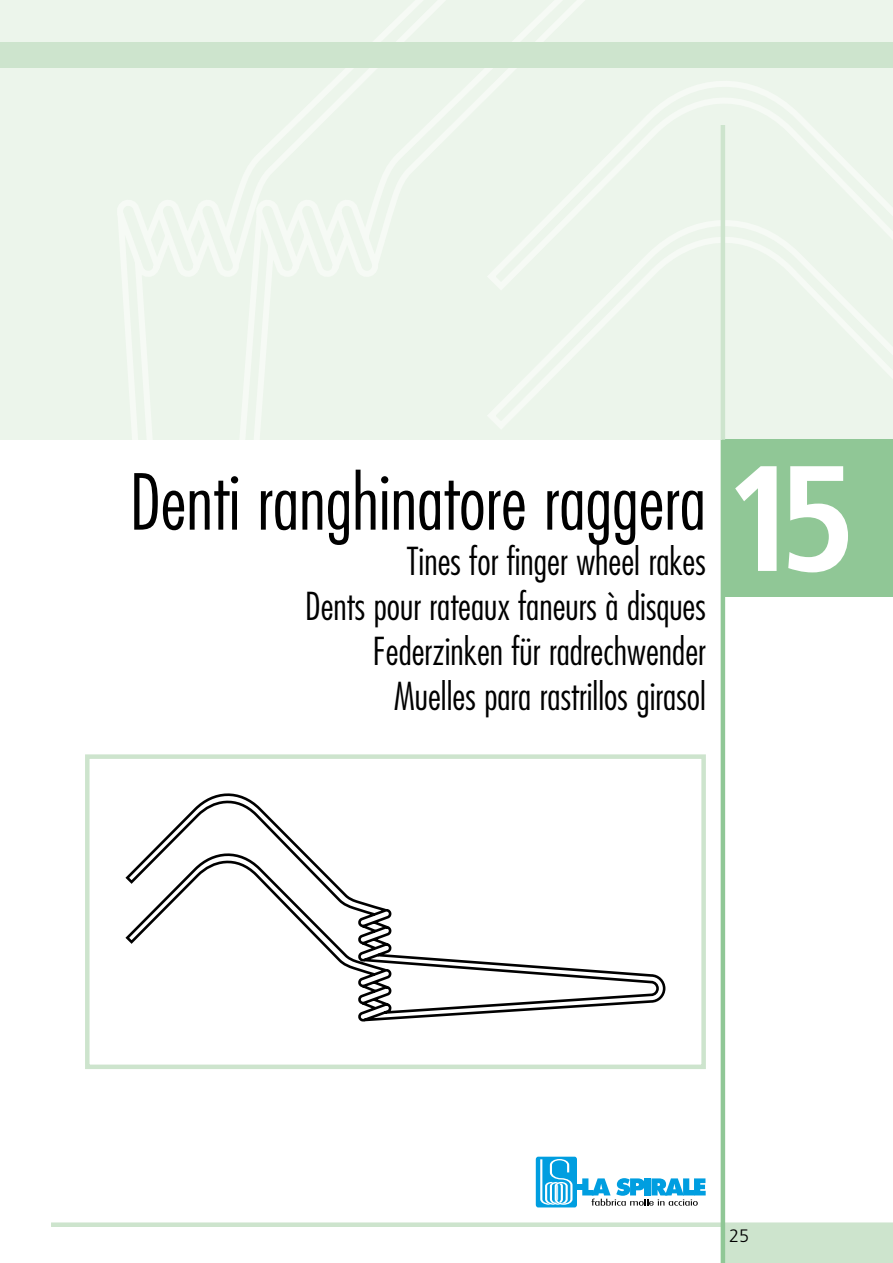
<style>
.page{position:relative;width:893px;height:1263px;background:#fff}
.page>*{position:absolute;margin:0;border:0;box-sizing:border-box;transform-origin:0 0}
.t1{font:700 condensed 150px "Frutiger LT Std";color:#fff}
.t2{font:300 condensed 75px "Futura Std";color:#000}
.t3{font:300 condensed 37.5px/45px "Futura Std";color:#000;text-align:right}
.t4{font:300 18px "Frutiger LT Std";color:#000}
</style>
<div class="page">
<div style="left:0;top:0;width:893px;height:440px;background:#ecf5eb"></div>
<div style="left:723px;top:1225px;width:170px;height:38px;background:#cde4cd"></div>
<div style="left:51px;top:1222px;width:842px;height:5px;background:#cde4cd"></div>
<div style="left:0;top:43px;width:893px;height:25px;background:#cde4cd"></div>
<div style="left:723px;top:440px;width:170px;height:157px;background:#90c796"></div>
<svg style="left:125px;top:793px;width:541px;height:229px"></svg>
<div style="left:85px;top:754px;width:621px;height:315px;border:4px solid #cde4cd"></div>
<hr style="left:721px;top:440px;width:4px;height:823px;background:#90c796">
<hr style="left:721px;top:125px;width:4px;height:315px;background:#cde4cd">
<div style="left:536px;top:1157px;width:41px;height:50px;background:#009ee0;border-radius:3px"></div>
<svg style="left:540px;top:1159px;width:166px;height:47px"></svg>
<h2 class="t2" style="left:130px;top:458px;width:578px">Denti ranghinatore raggera</h2>
<p class="t3" style="left:305px;top:538px;width:402px">Tines for finger wheel rakes<br>Dents pour rateaux faneurs à disques<br>Federzinken für radrechwender<br>Muelles para rastrillos girasol</p>
<h1 class="t1" style="left:723px;top:430px;width:135px">15</h1>
<p class="t4" style="left:729px;top:1226px;width:22px">25</p>
</div>
